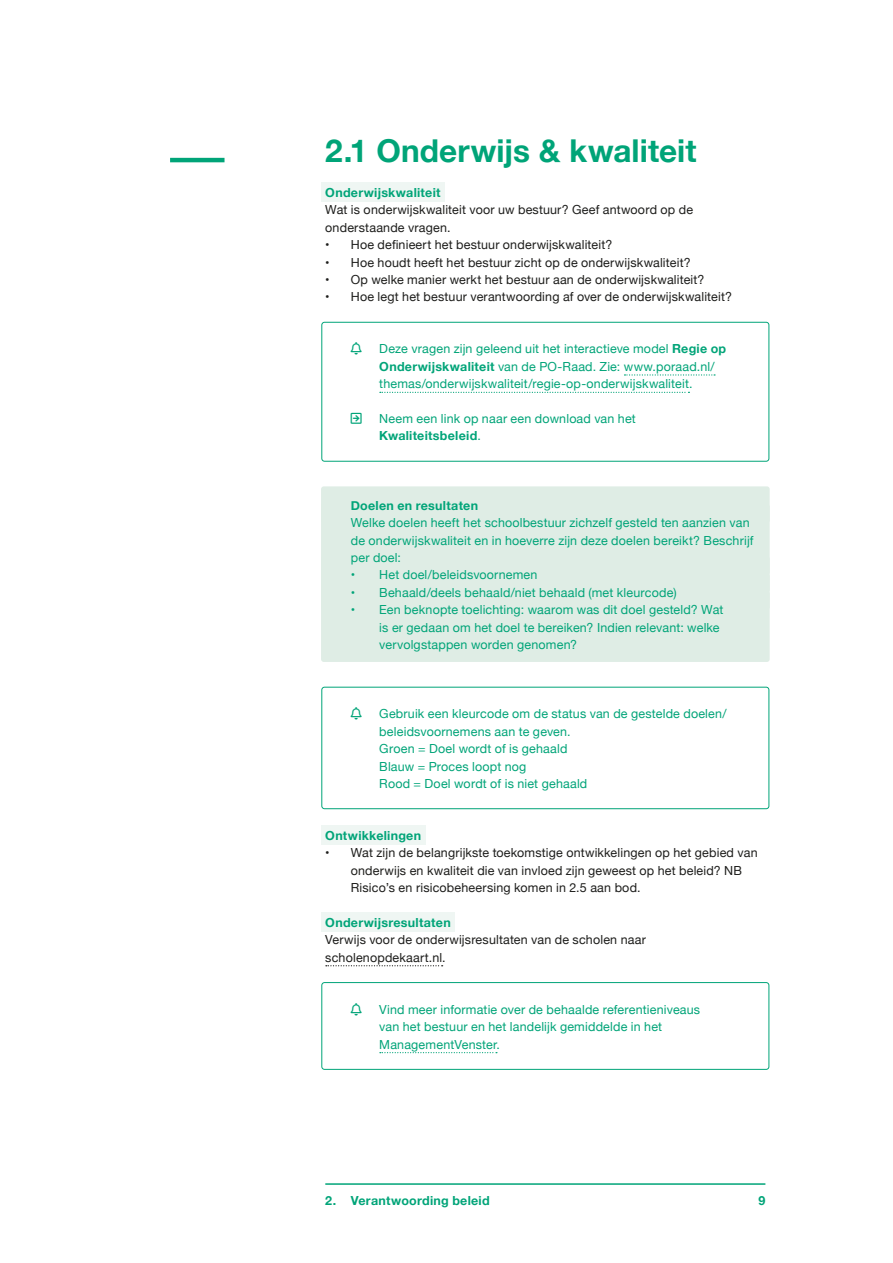
<style>
.page{position:relative;width:893px;height:1263px;background:#fff}
.page>*{position:absolute;margin:0;border:0;box-sizing:border-box;transform-origin:0 0}
.h1_2{font:700 31.5px "Helvetica Neue";letter-spacing:.005em;color:#00a478}
.par{font:12.45px/17.4px "Helvetica Neue";letter-spacing:.015em;color:#1d1d1b}
.bijlage_1{font:12.45px/17.4px "Helvetica Neue";letter-spacing:.015em;color:#00a478}
.h2_2{font:12.45px/17.4px "Helvetica Neue";letter-spacing:.015em;color:#00a478}
.h2_2-2{font:700 12.45px "Helvetica Neue";letter-spacing:.02em;color:#00a478}
.s1{font-weight:700}
</style>
<div class="page">
<div style="left:321px;top:182px;width:124px;height:20px;background:#eff6f3"></div>
<div style="left:321px;top:322px;width:448px;height:139px;border:1px solid #00a478;border-radius:3px"></div>
<svg style="left:624px;top:374px;width:91px;height:2px"></svg>
<svg style="left:380px;top:392px;width:309px;height:1px"></svg>
<div style="left:321px;top:486px;width:449px;height:37px;background:#dfede5;border-radius:3px"></div>
<div style="left:321px;top:504px;width:449px;height:71px;background:#dfede5;border-radius:3px"></div>
<div style="left:321px;top:556px;width:449px;height:36px;background:#dfede5;border-radius:3px"></div>
<div style="left:321px;top:574px;width:449px;height:36px;background:#dfede5;border-radius:3px"></div>
<div style="left:321px;top:591px;width:449px;height:71px;background:#dfede5;border-radius:3px"></div>
<div style="left:321px;top:687px;width:448px;height:122px;border:1px solid #00a478;border-radius:3px"></div>
<div style="left:321px;top:825px;width:104px;height:20px;background:#eff6f3"></div>
<div style="left:321px;top:912px;width:134px;height:19px;background:#eff6f3"></div>
<svg style="left:326px;top:965px;width:117px;height:1px"></svg>
<div style="left:321px;top:982px;width:448px;height:88px;border:1px solid #00a478;border-radius:3px"></div>
<svg style="left:380px;top:1052px;width:117px;height:1px"></svg>
<hr style="left:170px;top:158px;width:55px;height:4px;background:#00a478">
<hr style="left:325px;top:1183px;width:440px;height:2px;background:#00a478">
<p class="h1_2" style="left:325px;top:126px;width:373px">2.1 Onderwijs &amp; kwaliteit</p>
<p class="h2_2-2" style="left:325px;top:183px;width:117px">Onderwijskwaliteit</p>
<p class="par" style="left:325px;top:202px;width:369px">Wat is onderwijskwaliteit voor uw bestuur? Geef antwoord op de onderstaande vragen.</p>
<p class="par" style="left:325px;top:237px;width:289px">• Hoe definieert het bestuur onderwijskwaliteit?</p>
<p class="par" style="left:325px;top:254px;width:367px">• Hoe houdt heeft het bestuur zicht op de onderwijskwaliteit?</p>
<p class="par" style="left:325px;top:272px;width:381px">• Op welke manier werkt het bestuur aan de onderwijskwaliteit?</p>
<p class="par" style="left:325px;top:289px;width:408px">• Hoe legt het bestuur verantwoording af over de onderwijskwaliteit?</p>
<p class="bijlage_1" style="left:379px;top:341px;width:348px">Deze vragen zijn geleend uit het interactieve model <span class="s1">Regie op<br>Onderwijskwaliteit</span> van de PO-Raad. Zie: www.poraad.nl/ themas/onderwijskwaliteit/regie-op-onderwijskwaliteit.</p>
<p class="bijlage_1" style="left:379px;top:411px;width:258px">Neem een link op naar een download van het<br><span class="s1">Kwaliteitsbeleid</span>.</p>
<p class="h2_2-2" style="left:351px;top:496px;width:129px">Doelen en resultaten</p>
<p class="h2_2" style="left:351px;top:515px;width:404px">Welke doelen heeft het schoolbestuur zichzelf gesteld ten aanzien van de onderwijskwaliteit en in hoeverre zijn deze doelen bereikt? Beschrijf per doel:</p>
<p class="h2_2" style="left:351px;top:567px;width:188px">• Het doel/beleidsvoornemen</p>
<p class="h2_2" style="left:351px;top:584px;width:327px">• Behaald/deels behaald/niet behaald (met kleurcode)</p>
<p class="h2_2" style="left:379px;top:602px;width:346px;text-indent:-28px">• Een beknopte toelichting: waarom was dit doel gesteld? Wat is er gedaan om het doel te bereiken? Indien relevant: welke vervolgstappen worden genomen?</p>
<p class="bijlage_1" style="left:379px;top:706px;width:349px">Gebruik een kleurcode om de status van de gestelde doelen/ beleidsvoornemens aan te geven.<br>Groen = Doel wordt of is gehaald<br>Blauw = Proces loopt nog<br>Rood = Doel wordt of is niet gehaald</p>
<p class="h2_2-2" style="left:325px;top:826px;width:97px">Ontwikkelingen</p>
<p class="par" style="left:351px;top:845px;width:408px;text-indent:-26px">• Wat zijn de belangrijkste toekomstige ontwikkelingen op het gebied van onderwijs en kwaliteit die van invloed zijn geweest op het beleid? NB<br>Risico’s en risicobeheersing komen in 2.5 aan bod.</p>
<p class="h2_2-2" style="left:325px;top:913px;width:127px">Onderwijsresultaten</p>
<p class="par" style="left:325px;top:932px;width:322px">Verwijs voor de onderwijsresultaten van de scholen naar scholenopdekaart.nl.</p>
<p class="bijlage_1" style="left:379px;top:1001px;width:322px">Vind meer informatie over de behaalde referentieniveaus van het bestuur en het landelijk gemiddelde in het<br>ManagementVenster.</p>
<p class="h2_2-2" style="left:325px;top:1191px;width:166px">2. Verantwoording beleid</p>
<p class="h2_2-2" style="left:758px;top:1191px;width:8px">9</p>
</div>
